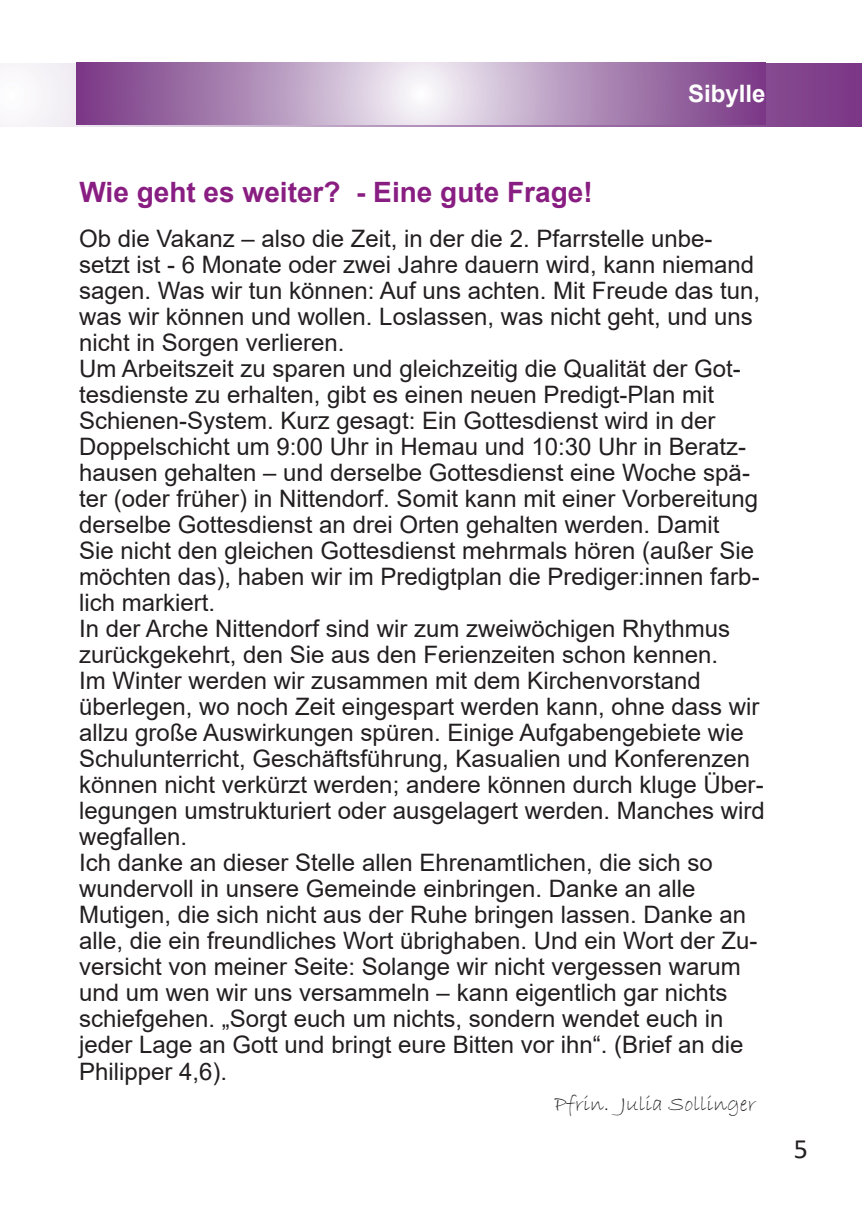
<style>
.page{position:relative;width:862px;height:1214px;background:#fff}
.page>*{position:absolute;margin:0;border:0;box-sizing:border-box;transform-origin:0 0}
.t1{font:700 28px "Arial";color:#891e82}
.t2{font:28px "Calibri";color:#231f20}
.t3{font:24px/26px "Arial";color:#231f20}
.t4{font:700 24px "Arial";color:#fff}
.t5{font:22px "Bradley Hand ITC";color:#231f20}
</style>
<div class="page">
<svg style="left:0;top:64px;width:862px;height:62px"></svg>
<svg style="left:77px;top:62px;width:688px;height:63px;background:#b290ba"></svg>
<p class="t1" style="left:79px;top:172px;width:515px">Wie geht es weiter? - Eine gute Frage!</p>
<p class="t4" style="left:688px;top:77px;width:79px">Sibylle</p>
<p class="t3" style="left:79px;top:225px;width:687px">Ob die Vakanz – also die Zeit, in der die 2. Pfarrstelle unbe&shy;setzt ist - 6 Monate oder zwei Jahre dauern wird, kann niemand sagen. Was wir tun können: Auf uns achten. Mit Freude das tun, was wir können und wollen. Loslassen, was nicht geht, und uns nicht in Sorgen verlieren.<br>Um Arbeitszeit zu sparen und gleichzeitig die Qualität der Got&shy;tesdienste zu erhalten, gibt es einen neuen Predigt-Plan mit Schienen-System. Kurz gesagt: Ein Gottesdienst wird in der Doppelschicht um 9:00 Uhr in Hemau und 10:30 Uhr in Beratz&shy;hausen gehalten – und derselbe Gottesdienst eine Woche spä&shy;ter (oder früher) in Nittendorf. Somit kann mit einer Vorbereitung derselbe Gottesdienst an drei Orten gehalten werden. Damit<br>Sie nicht den gleichen Gottesdienst mehrmals hören (außer Sie möchten das), haben wir im Predigtplan die Prediger:innen farb&shy;lich markiert.<br>In der Arche Nittendorf sind wir zum zweiwöchigen Rhythmus zurückgekehrt, den Sie aus den Ferienzeiten schon kennen.<br>Im Winter werden wir zusammen mit dem Kirchenvorstand überlegen, wo noch Zeit eingespart werden kann, ohne dass wir allzu große Auswirkungen spüren. Einige Aufgabengebiete wie Schulunterricht, Geschäftsführung, Kasualien und Konferenzen können nicht verkürzt werden; andere können durch kluge Über&shy;legungen umstrukturiert oder ausgelagert werden. Manches wird wegfallen.<br>Ich danke an dieser Stelle allen Ehrenamtlichen, die sich so wundervoll in unsere Gemeinde einbringen. Danke an alle Mutigen, die sich nicht aus der Ruhe bringen lassen. Danke an alle, die ein freundliches Wort übrighaben. Und ein Wort der Zu&shy;versicht von meiner Seite: Solange wir nicht vergessen warum und um wen wir uns versammeln – kann eigentlich gar nichts schiefgehen. „Sorgt euch um nichts, sondern wendet euch in jeder Lage an Gott und bringt eure Bitten vor ihn“. (Brief an die Philipper 4,6).</p>
<p class="t5" style="left:554px;top:1089px;width:203px">Pfrin. Julia Sollinger</p>
<p class="t2" style="left:794px;top:1128px;width:16px">5</p>
</div>
